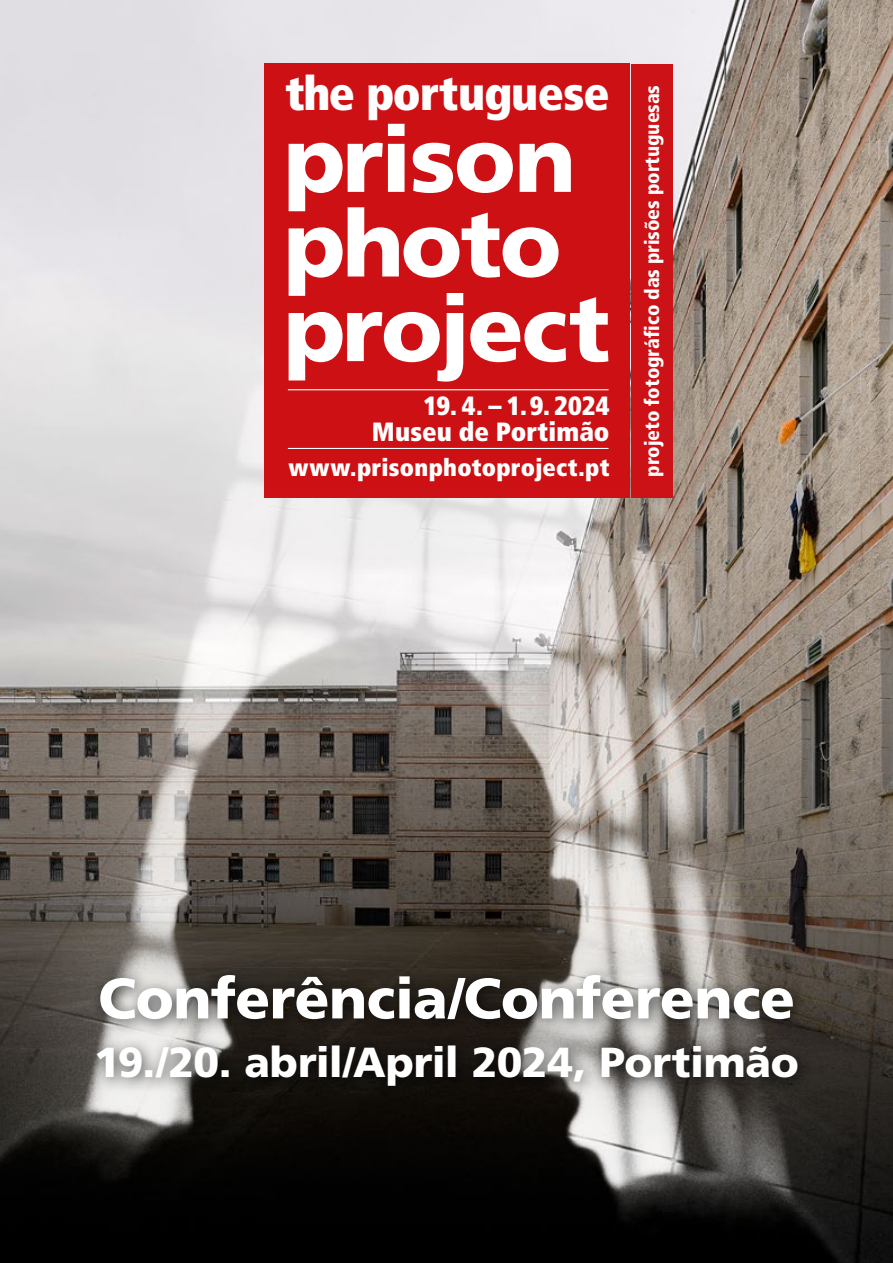
<style>
.page{position:relative;width:893px;height:1263px;background:#fff}
.page>*{position:absolute;margin:0;border:0;box-sizing:border-box;transform-origin:0 0}
.t1{font:900 92.25px/84.6px "Frutiger";letter-spacing:-.025em;color:#fff}
.t2{font:900 57px "Frutiger";letter-spacing:-.005em;color:#fff}
.t3{font:900 condensed 47.25px "Frutiger";letter-spacing:-.015em;color:#fff}
.t4{font:900 42px "Frutiger";letter-spacing:-.01em;color:#fff}
.t5{font:900 condensed 26.4px/26.4px "Frutiger";color:#fff;text-align:right}
.t6{font:900 condensed 24.15px "Frutiger";letter-spacing:.01em;color:#fff}
.t7{font:900 condensed 20.1px "Frutiger";letter-spacing:-.005em;color:#fff}
</style>
<div class="page">
<img style="left:0;top:0;width:893px;height:1263px">
<div style="left:264px;top:64px;width:365px;height:433px;background:#cc1216"></div>
<hr style="left:288px;top:389px;width:321px;height:1px;background:#fff">
<hr style="left:288px;top:448px;width:321px;height:1px;background:#fff">
<div style="left:631px;top:64px;width:42px;height:433px;background:#cc1216"></div>
<div style="left:87px;top:965px;width:727px;height:137px;background:#000;opacity:.68"></div>
<h3 class="t3" style="left:285px;top:64px;width:326px">the portuguese</h3>
<h1 class="t1" style="left:284px;top:116px;width:328px">prison photo project</h1>
<h3 class="t5" style="left:372px;top:392px;width:239px">19. 4. – 1.9. 2024<br>Museu de Portimão</h3>
<p class="t6" style="left:288px;top:452px;width:323px">www.prisonphotoproject.pt</p>
<p class="t7" style="left:640px;top:477px;width:393px;rotate:-90deg">projeto fotográfico das prisões portuguesas</p>
<h2 class="t2" style="left:98px;top:964px;width:698px">Conferência/Conference</h2>
<h3 class="t4" style="left:94px;top:1037px;width:706px">19./20. abril/April 2024, Portimão</h3>
</div>
